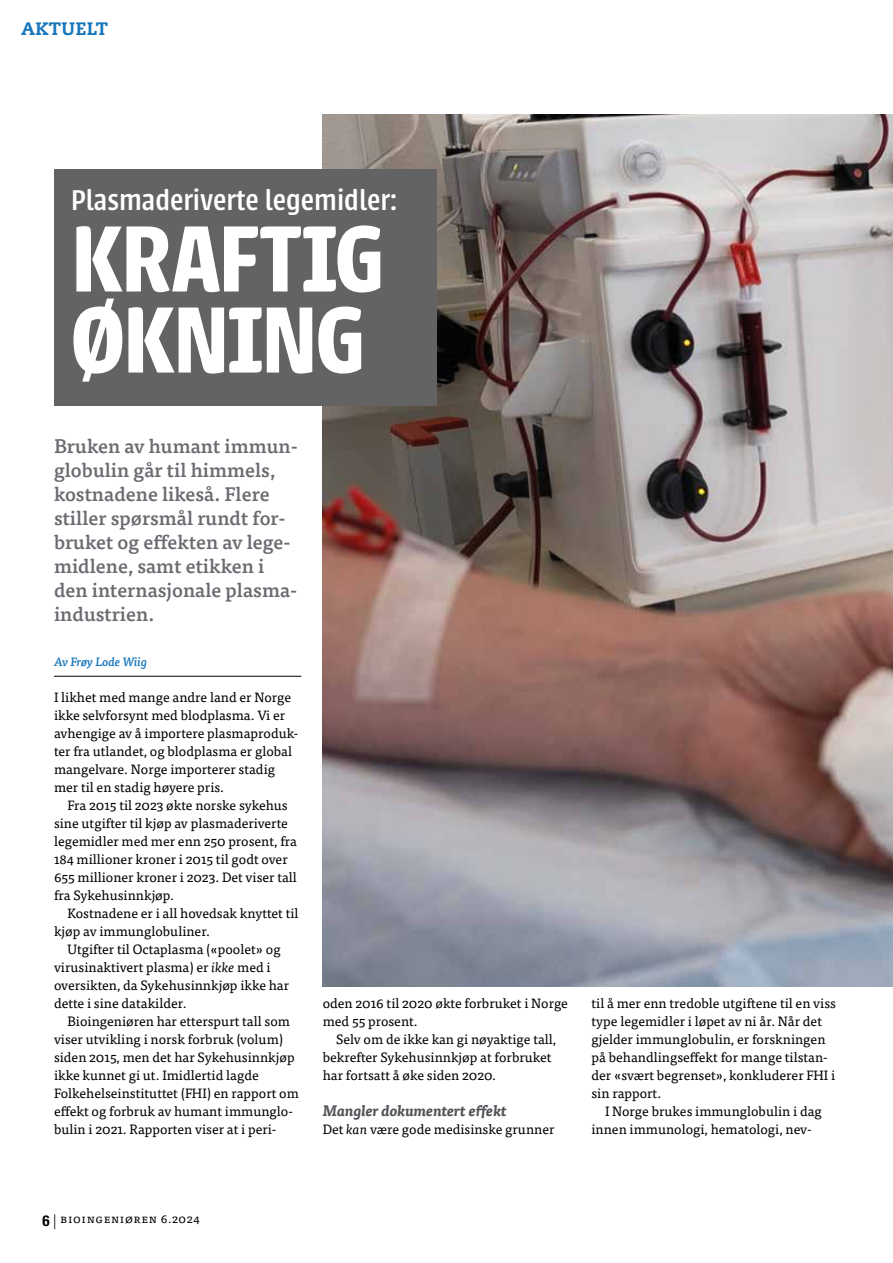
<style>
.page{position:relative;width:893px;height:1263px;background:#fff}
.page>*{position:absolute;margin:0;border:0;box-sizing:border-box;transform-origin:0 0}
.t1{font:600 103.5px/81px "Urbana";letter-spacing:-.015em;color:#fff}
.t2{font:500 31.5px "Urbana";color:#fff}
.t3{font:500 19.5px/24px "Tisa Pro";color:#6b6a71}
.t4{font:800 18px "Caecilia LT Std";letter-spacing:.02em;color:#1776bc}
.t5{font:italic 700 15px "Tisa Pro";color:#545158}
.t6{font:13.5px/18px "Tisa Pro";color:#000}
.t7{font:12px "Tisa Pro";letter-spacing:.05em;color:#000}
.t8{font:italic 500 12px "Tisa Pro";letter-spacing:-.005em;color:#1776bc}
.s1{font-style:italic}
.s2{font-family:"Helvetica Neue LT Pro";font-weight:700;font-stretch:condensed;font-size:15px}
.s3{font-family:"Helvetica Neue LT Pro";font-weight:300;font-size:15px}
</style>
<div class="page">
<hr style="left:54px;top:676px;width:247px;height:1px;background:#000">
<img style="left:323px;top:115px;width:570px;height:871px">
<div style="left:54px;top:170px;width:383px;height:236px;background:#646363"></div>
<h3 class="t4" style="left:21px;top:18px;width:88px">AKTUELT</h3>
<h2 class="t2" style="left:71px;top:184px;width:328px">Plasmaderiverte legemidler:</h2>
<h1 class="t1" style="left:71px;top:220px;width:314px">KRAFTIG<br>ØKNING</h1>
<h3 class="t3" style="left:54px;top:433px;width:246px">Bruken av humant immun&shy;globulin går til himmels, kostnadene likeså. Flere stiller spørsmål rundt for&shy;bruket og effekten av lege&shy;midlene, samt etikken i den internasjonale plasma&shy;industrien.</h3>
<p class="t8" style="left:54px;top:653px;width:95px">Av Frøy Lode Wiig</p>
<p class="t6" style="left:54px;top:687px;width:246px">I likhet med mange andre land er Norge ikke selvforsynt med blodplasma. Vi er avhengige av å importere plasmaproduk&shy;ter fra utlandet, og blodplasma er global mangelvare. Norge importerer stadig mer til en stadig høyere pris.</p>
<p class="t6" style="left:54px;top:795px;width:245px;text-indent:14px">Fra 2015 til 2023 økte norske sykehus sine utgifter til kjøp av plasmaderiverte legemidler med mer enn 250 prosent, fra 184 millioner kroner i 2015 til godt over 655 millioner kroner i 2023. Det viser tall fra Sykehusinnkjøp.</p>
<p class="t6" style="left:54px;top:903px;width:246px;text-indent:14px">Kostnadene er i all hovedsak knyttet til kjøp av immunglobuliner.</p>
<p class="t6" style="left:54px;top:939px;width:237px;text-indent:14px">Utgifter til Octaplasma («poolet» og virusinaktivert plasma) er <span class="s1">ikke</span> med i oversikten, da Sykehusinnkjøp ikke har dette i sine datakilder.</p>
<p class="t6" style="left:54px;top:1011px;width:246px;text-indent:14px">Bioingeniøren har etterspurt tall som viser utvikling i norsk forbruk (volum) siden 2015, men det har Sykehusinnkjøp ikke kunnet gi ut. Imidlertid lagde Folkehelseinstituttet (FHI) en rapport om effekt og forbruk av humant immunglo&shy;bulin i 2021. Rapporten viser at i peri-</p>
<p class="t6" style="left:323px;top:993px;width:247px">oden 2016 til 2020 økte forbruket i Norge med 55 prosent.</p>
<p class="t6" style="left:323px;top:1029px;width:235px;text-indent:14px">Selv om de ikke kan gi nøyaktige tall, bekrefter Sykehusinnkjøp at forbruket har fortsatt å øke siden 2020.</p>
<p class="t5" style="left:323px;top:1099px;width:186px">Mangler dokumentert effekt</p>
<p class="t6" style="left:323px;top:1119px;width:233px">Det <span class="s1">kan</span> være gode medisinske grunner</p>
<p class="t6" style="left:591px;top:993px;width:246px">til å mer enn tredoble utgiftene til en viss type legemidler i løpet av ni år. Når det gjelder immunglobulin, er forskningen på behandlingsef-fekt for mange tilstan&shy;der «svært begrenset», konkluderer FHI i sin rapport.</p>
<p class="t6" style="left:591px;top:1101px;width:232px;text-indent:14px">I Norge brukes immunglobulin i dag innen immunologi, hematologi, nev-</p>
<p class="t7" style="left:43px;top:1209px;width:159px"><span class="s2">6</span> <span class="s3">|</span> Bioingeniøren 6.2024</p>
</div>
